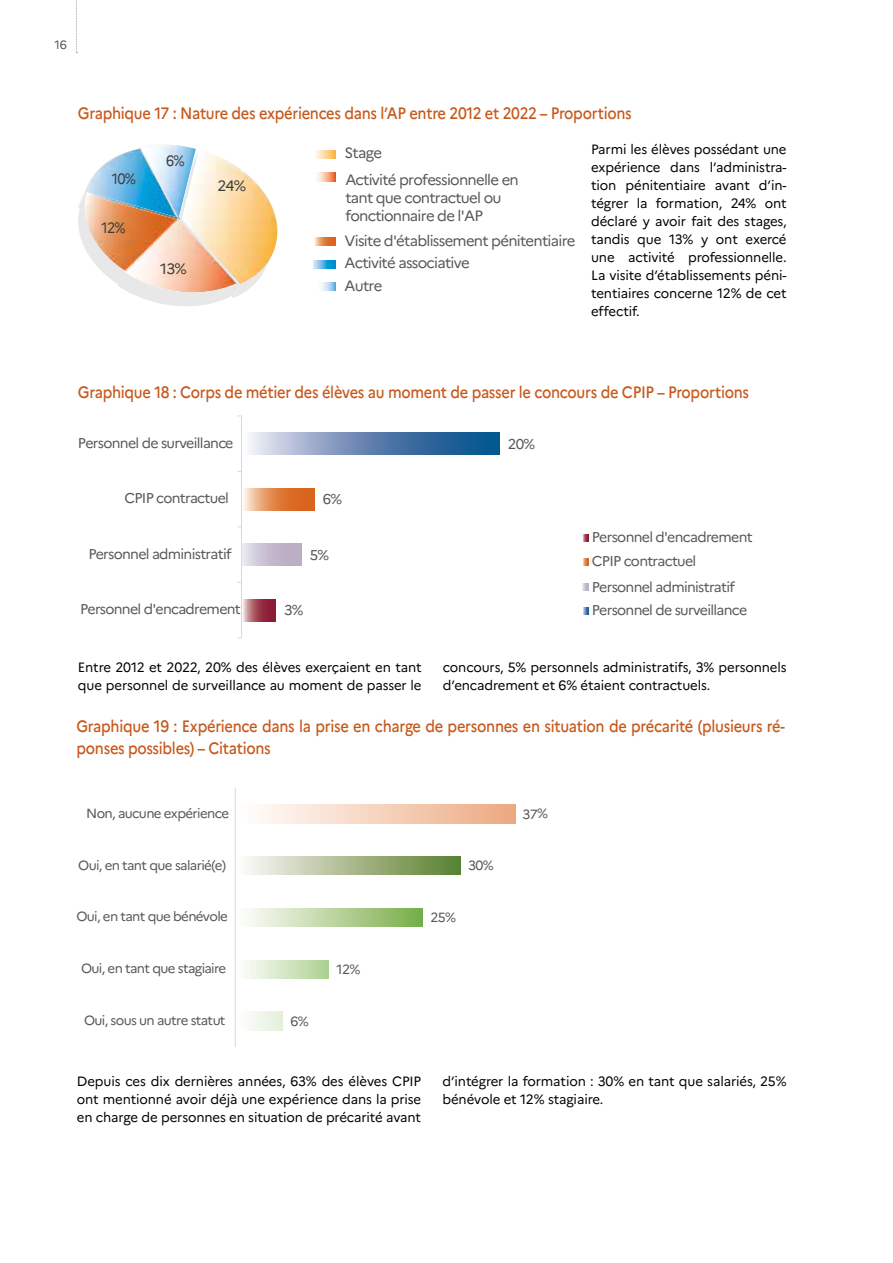
<style>
.page{position:relative;width:893px;height:1263px;background:#fff}
.page>*{position:absolute;margin:0;border:0;box-sizing:border-box;transform-origin:0 0}
.t1{font:500 16.5px/21.9px "Marianne";letter-spacing:-.02em;color:#c7591d;scale:.89 1}
.t2{font:15px/18px "Marianne";letter-spacing:-.05em;color:#575756}
.t3{font:15px "Marianne";letter-spacing:-.05em;color:#3c3c3b;scale:.91 1}
.t4{font:15px "Marianne";letter-spacing:-.05em;color:#3c3c3b}
.t5{font:14.1px "Marianne";letter-spacing:-.05em;color:#575756}
.t6{font:13.5px/18px "Marianne";letter-spacing:-.01em;color:#000}
.t7{font:13.35px "Marianne";letter-spacing:-.05em;color:#575756}
.t8{font:12px "Marianne";color:#575756}
</style>
<div class="page">
<svg style="left:76px;top:0;width:1px;height:53px"></svg>
<svg style="left:78px;top:145px;width:199px;height:161px"></svg>
<svg style="left:317px;top:173px;width:18px;height:8px"></svg>
<svg style="left:315px;top:237px;width:20px;height:9px"></svg>
<svg style="left:315px;top:150px;width:20px;height:8px"></svg>
<svg style="left:314px;top:260px;width:21px;height:8px"></svg>
<svg style="left:321px;top:283px;width:14px;height:8px"></svg>
<svg style="left:243px;top:599px;width:33px;height:22px"></svg>
<div style="left:242px;top:543px;width:59px;height:23px;background:linear-gradient(to right,#dfdde8,#b2a1bb)"></div>
<svg style="left:244px;top:488px;width:70px;height:22px;background:#e38c54"></svg>
<svg style="left:250px;top:432px;width:249px;height:23px;background:#668bb4"></svg>
<hr style="left:241px;top:416px;width:1px;height:222px;background:#d9d9d9">
<svg style="left:583px;top:535px;width:6px;height:6px"></svg>
<svg style="left:582px;top:584px;width:7px;height:7px"></svg>
<svg style="left:583px;top:558px;width:6px;height:7px"></svg>
<svg style="left:583px;top:608px;width:6px;height:6px"></svg>
<div style="left:235px;top:1012px;width:48px;height:18px;background:linear-gradient(to right,#fff,#e4efdb)"></div>
<div style="left:235px;top:960px;width:93px;height:18px;background:linear-gradient(to right,#fff,#add192)"></div>
<div style="left:235px;top:908px;width:187px;height:19px;background:linear-gradient(to right,#fff,#79ad48)"></div>
<div style="left:235px;top:856px;width:225px;height:19px;background:linear-gradient(to right,#fffcfc,#597e2d)"></div>
<div style="left:235px;top:805px;width:281px;height:18px;background:linear-gradient(to right,#fff,#eda980)"></div>
<hr style="left:235px;top:788px;width:1px;height:259px;background:#d9d9d9">
<p class="t8" style="left:54px;top:37px;width:14px">16</p>
<p class="t1" style="left:78px;top:103px;width:624px">Graphique 17 : Nature des expériences dans l’AP entre 2012 et 2022 – Proportions</p>
<p class="t6" style="left:591px;top:140px;width:197px;text-align:justify">Parmi les élèves possédant une expérience dans l’administra&shy;tion pénitentiaire avant d’in&shy;tégrer la formation, 24% ont déclaré y avoir fait des stages, tandis que 13% y ont exercé une activité professionnelle.<br>La visite d’établissements péni&shy;tentiaires concerne 12% de cet effectif.</p>
<p class="t2" style="left:345px;top:144px;width:39px">Stage</p>
<p class="t3" style="left:166px;top:152px;width:22px">6%</p>
<p class="t3" style="left:112px;top:169px;width:28px">10%</p>
<p class="t3" style="left:102px;top:218px;width:28px">12%</p>
<p class="t2" style="left:345px;top:171px;width:175px">Activité professionnelle en tant que contractuel ou fonctionnaire de l'AP</p>
<p class="t4" style="left:217px;top:177px;width:30px">24%</p>
<p class="t2" style="left:345px;top:231px;width:232px">Visite d'établissement pénitentiaire</p>
<p class="t2" style="left:345px;top:254px;width:127px">Activité associative</p>
<p class="t4" style="left:160px;top:260px;width:28px">13%</p>
<p class="t2" style="left:344px;top:277px;width:39px">Autre</p>
<p class="t1" style="left:78px;top:381px;width:756px">Graphique 18 : Corps de métier des élèves au moment de passer le concours de CPIP – Proportions</p>
<p class="t5" style="left:78px;top:434px;width:157px">Personnel de surveillance</p>
<p class="t5" style="left:508px;top:435px;width:29px">20%</p>
<p class="t5" style="left:124px;top:490px;width:106px">CPIP contractuel</p>
<p class="t5" style="left:323px;top:490px;width:21px">6%</p>
<p class="t5" style="left:88px;top:545px;width:145px">Personnel administratif</p>
<p class="t5" style="left:80px;top:601px;width:162px">Personnel d'encadrement</p>
<p class="t5" style="left:310px;top:546px;width:21px">5%</p>
<p class="t5" style="left:284px;top:601px;width:21px">3%</p>
<p class="t5" style="left:592px;top:529px;width:162px">Personnel d'encadrement</p>
<p class="t5" style="left:592px;top:578px;width:145px">Personnel administratif</p>
<p class="t5" style="left:592px;top:552px;width:106px">CPIP contractuel</p>
<p class="t5" style="left:592px;top:602px;width:157px">Personnel de surveillance</p>
<p class="t6" style="left:78px;top:659px;width:345px">Entre 2012 et 2022, 20% des élèves exerçaient en tant que personnel de surveillance au moment de passer le</p>
<p class="t6" style="left:443px;top:659px;width:345px">concours, 5% personnels administratifs, 3% personnels d’encadrement et 6% étaient contractuels.</p>
<p class="t1" style="left:76px;top:715px;width:798px">Graphique 19 : Expérience dans la prise en charge de personnes en situation de précarité (plusieurs ré&shy;ponses possibles) – Citations</p>
<p class="t7" style="left:86px;top:805px;width:144px">Non, aucune expérience</p>
<p class="t7" style="left:522px;top:805px;width:27px">37%</p>
<p class="t7" style="left:78px;top:857px;width:149px">Oui, en tant que salarié(e)</p>
<p class="t7" style="left:468px;top:857px;width:27px">30%</p>
<p class="t7" style="left:76px;top:908px;width:153px">Oui, en tant que bénévole</p>
<p class="t7" style="left:430px;top:909px;width:27px">25%</p>
<p class="t7" style="left:81px;top:960px;width:147px">Oui, en tant que stagiaire</p>
<p class="t7" style="left:337px;top:961px;width:25px">12%</p>
<p class="t7" style="left:84px;top:1012px;width:143px">Oui, sous un autre statut</p>
<p class="t7" style="left:291px;top:1013px;width:20px">6%</p>
<p class="t6" style="left:77px;top:1072px;width:346px;text-align:justify">Depuis ces dix dernières années, 63% des élèves CPIP ont mentionné avoir déjà une expérience dans la prise en charge de personnes en situation de précarité avant</p>
<p class="t6" style="left:442px;top:1072px;width:346px">d’intégrer la formation : 30% en tant que salariés, 25% bénévole et 12% stagiaire.</p>
</div>
